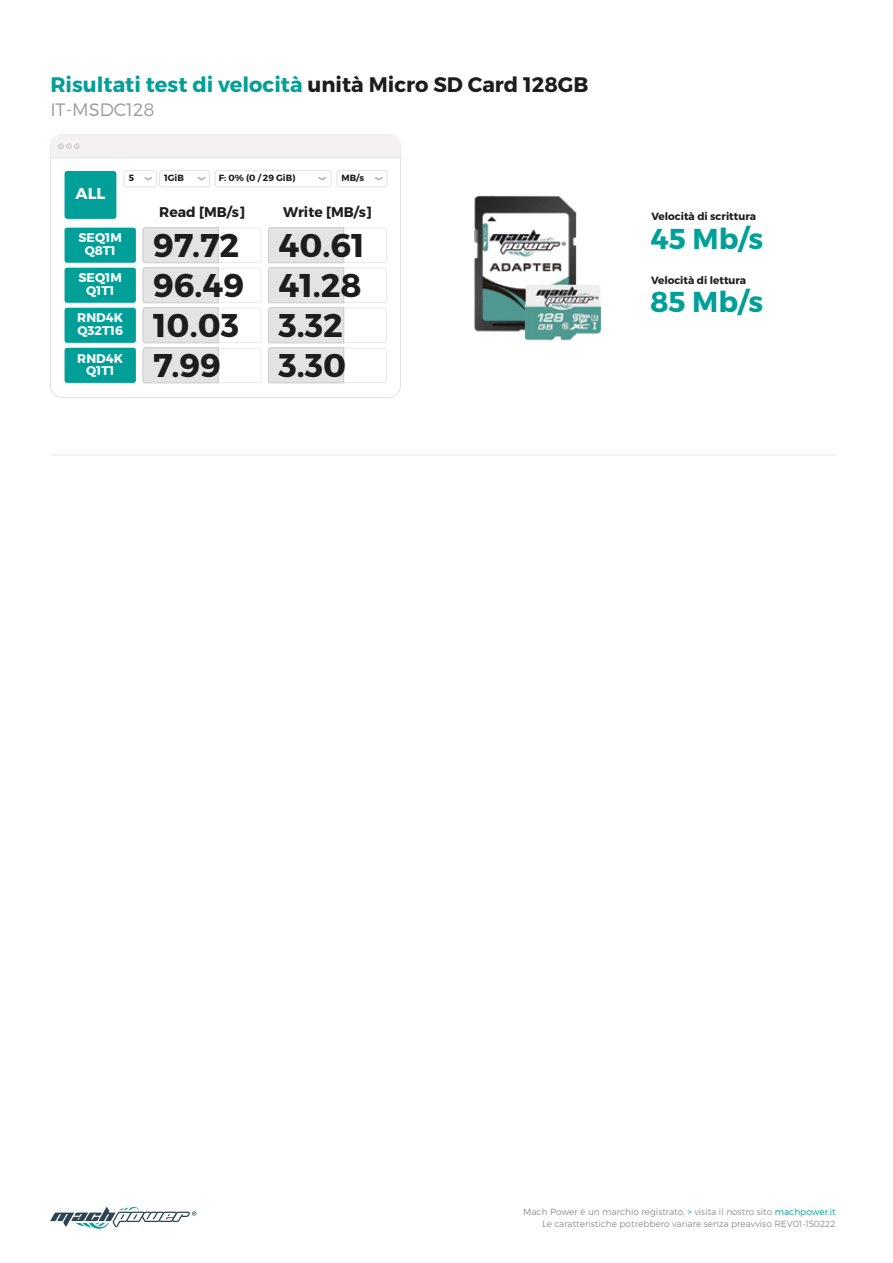
<style>
.page{position:relative;width:893px;height:1263px;background:#fff}
.page>*{position:absolute;margin:0;border:0;box-sizing:border-box;transform-origin:0 0}
.t1{font:700 32.85px "Montserrat";color:#1d1d1b}
.t2{font:700 28.8px "Montserrat";color:#00a099}
.t3{font:700 21px "Montserrat";color:#00a099}
.t4{font:300 18px "Montserrat";color:#9c9b9b}
.t5{font:700 15.75px "Montserrat";color:#fff}
.t6{font:700 13.95px "Montserrat";color:#1d1d1b}
.t7{font:700 12.6px/12.6px "Montserrat";color:#fff;text-align:center}
.t8{font:700 10.5px "Montserrat";color:#1d1d1b}
.t9{font:300 9px/12px "Montserrat";color:#909091;text-align:right}
.t10{font:700 9px "Montserrat";color:#1d1d1b}
.s1{color:#1d1d1b}
.s2{color:#00a099}
</style>
<div class="page">
<svg style="left:50px;top:1207px;width:146px;height:22px"></svg>
<div style="left:65px;top:171px;width:51px;height:48px;background:#00a099;border-radius:3px"></div>
<div style="left:159px;top:170px;width:51px;height:17px;border:1px solid #e3e3e2;border-radius:3px"></div>
<div style="left:124px;top:170px;width:33px;height:17px;border:1px solid #e3e3e2;border-radius:2px"></div>
<div style="left:215px;top:170px;width:117px;height:17px;border:1px solid #e3e3e2;border-radius:3px"></div>
<svg style="left:318px;top:177px;width:8px;height:4px"></svg>
<svg style="left:197px;top:177px;width:9px;height:4px"></svg>
<div style="left:337px;top:170px;width:50px;height:17px;border:1px solid #e3e3e2;border-radius:3px"></div>
<svg style="left:375px;top:177px;width:8px;height:4px"></svg>
<svg style="left:144px;top:177px;width:9px;height:4px"></svg>
<div style="left:65px;top:228px;width:71px;height:35px;background:#00a099;border-radius:3px"></div>
<div style="left:65px;top:268px;width:71px;height:35px;background:#00a099;border-radius:3px"></div>
<div style="left:65px;top:308px;width:71px;height:35px;background:#00a099;border-radius:3px"></div>
<div style="left:65px;top:348px;width:71px;height:35px;background:#00a099;border-radius:3px"></div>
<svg style="left:142px;top:227px;width:119px;height:156px"></svg>
<svg style="left:268px;top:227px;width:119px;height:156px"></svg>
<div style="left:50px;top:134px;width:351px;height:264px;border:1px solid #e3e3e2;border-radius:12px"></div>
<hr style="left:50px;top:158px;width:351px;height:1px;background:#e3e3e2">
<div style="left:50px;top:135px;width:351px;height:23px;background:#f3f2f1"></div>
<hr style="left:52px;top:454px;width:784px;height:2px;background:#f3f2f1">
<img style="left:474px;top:195px;width:128px;height:146px">
<h3 class="t3" style="left:50px;top:72px;width:540px">Risultati test di velocità <span class="s1">unità Micro SD Card 128GB</span></h3>
<h3 class="t4" style="left:50px;top:99px;width:106px">IT-MSDC128</h3>
<p class="t10" style="left:129px;top:172px;width:7px">5</p>
<p class="t10" style="left:164px;top:172px;width:21px">1GiB</p>
<p class="t10" style="left:219px;top:172px;width:78px">F: 0% (0 / 29 GiB)</p>
<p class="t10" style="left:342px;top:172px;width:24px">MB/s</p>
<h3 class="t5" style="left:76px;top:184px;width:31px">ALL</h3>
<h3 class="t7" style="left:79px;top:232px;width:45px">SEQ1M<br>Q8T1</h3>
<h1 class="t1" style="left:153px;top:225px;width:213px">97.72 40.61</h1>
<h3 class="t7" style="left:79px;top:272px;width:45px">SEQ1M<br>Q1T1</h3>
<h1 class="t1" style="left:153px;top:265px;width:210px">96.49 41.28</h1>
<h3 class="t7" style="left:77px;top:312px;width:47px;text-align:left">RND4K<br>Q32T16</h3>
<h1 class="t1" style="left:153px;top:305px;width:191px">10.03 3.32</h1>
<h3 class="t7" style="left:77px;top:352px;width:47px">RND4K<br>Q1T1</h3>
<h1 class="t1" style="left:153px;top:345px;width:69px">7.99</h1>
<h1 class="t1" style="left:279px;top:345px;width:69px">3.30</h1>
<h3 class="t6" style="left:159px;top:203px;width:87px">Read [MB/s]</h3>
<h3 class="t6" style="left:283px;top:203px;width:90px">Write [MB/s]</h3>
<p class="t8" style="left:651px;top:210px;width:106px">Velocità di scrittura</p>
<h2 class="t2" style="left:650px;top:221px;width:114px">45 Mb/s</h2>
<p class="t8" style="left:651px;top:274px;width:97px">Velocità di lettura</p>
<h2 class="t2" style="left:650px;top:284px;width:115px">85 Mb/s</h2>
<p class="t9" style="left:523px;top:1205px;width:314px">Mach Power è un marchio registrato. <span class="s2">&gt;</span> visita il nostro sito <span class="s2">machpower.it<br></span>Le caratteristiche potrebbero variare senza preavviso REV01-150222</p>
</div>
